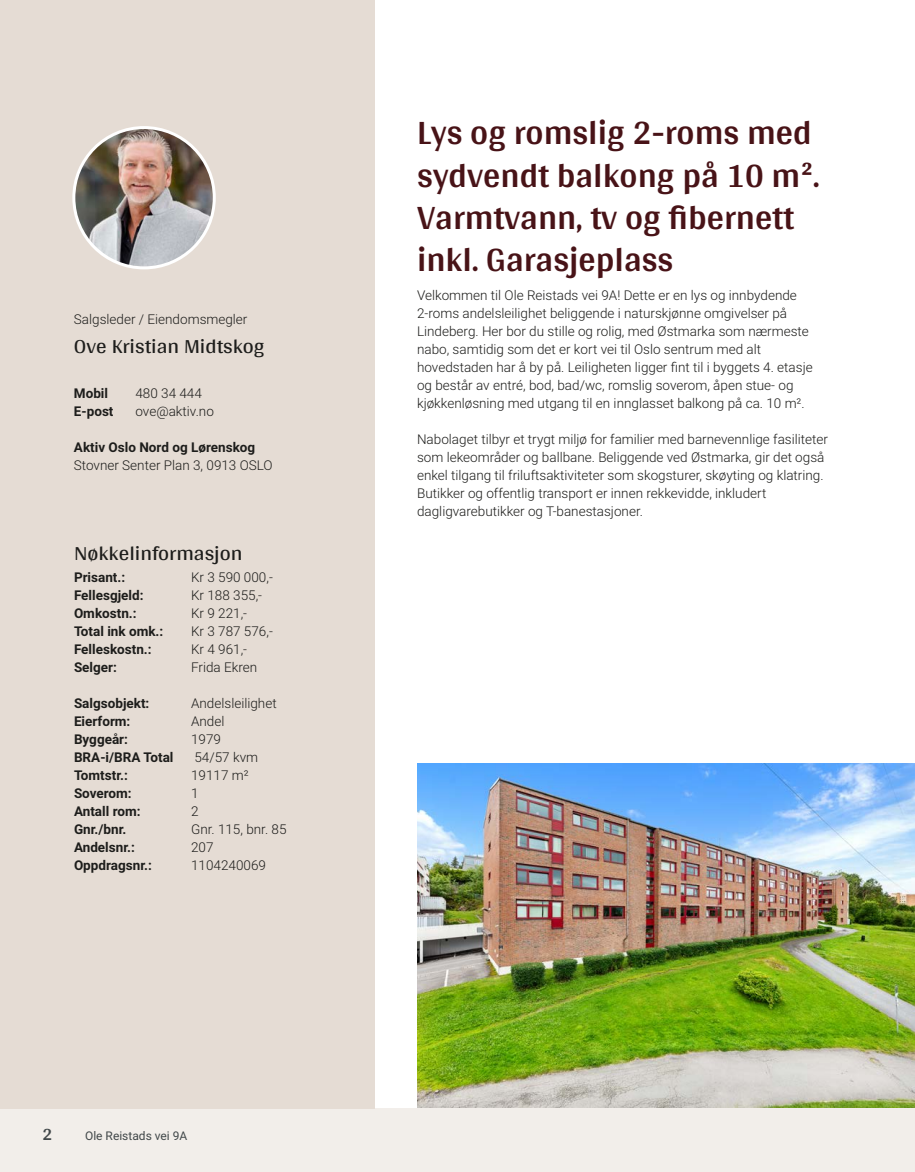
<style>
.page{position:relative;width:915px;height:1172px;background:#fff}
.page>*{position:absolute;margin:0;border:0;box-sizing:border-box;transform-origin:0 0}
.t1{font:700 36px/42px "Arya";color:#481317;scale:.95 1}
.t2{font:21px "Arya";color:#1d1d1b}
.t3{font:700 18px "Arya";color:#414749}
.t4{font:300 13.5px/18px "Roboto Vitec";color:#1d1d1b}
.t5{font:700 13.5px "Roboto Vitec";color:#1d1d1b}
.t6{font:12px "Roboto Vitec";color:#414749}
</style>
<div class="page">
<div style="left:0;top:1108px;width:914px;height:64px;background:#f2eeea"></div>
<div style="left:0;top:0;width:374px;height:1108px;background:#e5dcd4"></div>
<img style="left:74px;top:128px;width:140px;height:140px;border-radius:70px">
<div style="left:72px;top:126px;width:144px;height:143px;border:3px solid #fff;border-radius:50%"></div>
<img style="left:417px;top:764px;width:497px;height:344px">
<p class="t4" style="left:74px;top:309px;width:175px">Salgsleder / Eiendomsmegler</p>
<h2 class="t2" style="left:74px;top:333px;width:192px">Ove Kristian Midtskog</h2>
<p class="t5" style="left:74px;top:384px;width:36px">Mobil</p>
<p class="t4" style="left:135px;top:384px;width:68px">480 34 444</p>
<p class="t5" style="left:74px;top:402px;width:41px">E‑post</p>
<p class="t4" style="left:135px;top:402px;width:80px">ove@aktiv.no</p>
<p class="t5" style="left:74px;top:438px;width:183px">Aktiv Oslo Nord og Lørenskog</p>
<p class="t4" style="left:74px;top:456px;width:200px">Stovner Senter Plan 3, 0913 OSLO</p>
<h2 class="t2" style="left:74px;top:541px;width:170px">Nøkkelinformasjon</h2>
<p class="t5" style="left:74px;top:568px;width:53px">Prisant.:</p>
<p class="t4" style="left:191px;top:568px;width:83px">Kr 3 590 000,‑</p>
<p class="t5" style="left:74px;top:586px;width:71px">Fellesgjeld:</p>
<p class="t4" style="left:191px;top:586px;width:72px">Kr 188 355,‑</p>
<p class="t5" style="left:74px;top:604px;width:64px">Omkostn.:</p>
<p class="t4" style="left:191px;top:604px;width:57px">Kr 9 221,‑</p>
<p class="t5" style="left:74px;top:622px;width:91px">Total ink omk.:</p>
<p class="t4" style="left:191px;top:622px;width:83px">Kr 3 787 576,‑</p>
<p class="t5" style="left:74px;top:640px;width:79px">Felleskostn.:</p>
<p class="t4" style="left:191px;top:640px;width:57px">Kr 4 961,‑</p>
<p class="t5" style="left:74px;top:658px;width:44px">Selger:</p>
<p class="t4" style="left:191px;top:658px;width:68px">Frida Ekren</p>
<p class="t5" style="left:74px;top:694px;width:77px">Salgsobjekt:</p>
<p class="t4" style="left:191px;top:694px;width:87px">Andelsleilighet</p>
<p class="t5" style="left:74px;top:712px;width:58px">Eierform:</p>
<p class="t4" style="left:191px;top:712px;width:35px">Andel</p>
<p class="t5" style="left:74px;top:730px;width:55px">Byggeår:</p>
<p class="t4" style="left:191px;top:730px;width:31px">1979</p>
<p class="t5" style="left:74px;top:748px;width:101px">BRA‑i/BRA Total</p>
<p class="t4" style="left:194px;top:748px;width:65px">54/57 kvm</p>
<p class="t5" style="left:74px;top:766px;width:55px">Tomtstr.:</p>
<p class="t4" style="left:191px;top:766px;width:59px">19117 m²</p>
<p class="t5" style="left:74px;top:784px;width:59px">Soverom:</p>
<p class="t4" style="left:191px;top:784px;width:9px">1</p>
<p class="t5" style="left:74px;top:802px;width:68px">Antall rom:</p>
<p class="t4" style="left:191px;top:802px;width:9px">2</p>
<p class="t5" style="left:74px;top:820px;width:54px">Gnr./bnr.</p>
<p class="t4" style="left:191px;top:820px;width:97px">Gnr. 115, bnr. 85</p>
<p class="t5" style="left:74px;top:838px;width:62px">Andelsnr.:</p>
<p class="t4" style="left:191px;top:838px;width:24px">207</p>
<p class="t5" style="left:74px;top:856px;width:79px">Oppdragsnr.:</p>
<p class="t4" style="left:191px;top:856px;width:76px">1104240069</p>
<h3 class="t3" style="left:43px;top:1123px;width:11px">2</h3>
<p class="t6" style="left:85px;top:1127px;width:104px">Ole Reistads vei 9A</p>
<h1 class="t1" style="left:417px;top:111px;width:425px">Lys og romslig 2‑roms med sydvendt balkong på 10 m².<br>Varmtvann, tv og fibernett inkl. Garasjeplass</h1>
<p class="t4" style="left:417px;top:286px;width:397px">Velkommen til Ole Reistads vei 9A! Dette er en lys og innbydende 2‑roms andelsleilighet beliggende i naturskjønne omgivelser på Lindeberg. Her bor du stille og rolig, med Østmarka som nærmeste nabo, samtidig som det er kort vei til Oslo sentrum med alt hovedstaden har å by på. Leiligheten ligger fint til i byggets 4. etasje og består av entré, bod, bad/wc, romslig soverom, åpen stue‑ og kjøkkenløsning med utgang til en innglasset balkong på ca. 10 m².</p>
<p class="t4" style="left:417px;top:430px;width:412px">Nabolaget tilbyr et trygt miljø for familier med barnevennlige fasiliteter som lekeområder og ballbane. Beliggende ved Østmarka, gir det også enkel tilgang til friluftsaktiviteter som skogsturer, skøyting og klatring.<br>Butikker og offentlig transport er innen rekkevidde, inkludert dagligvarebutikker og T‑banestasjoner.</p>
</div>
